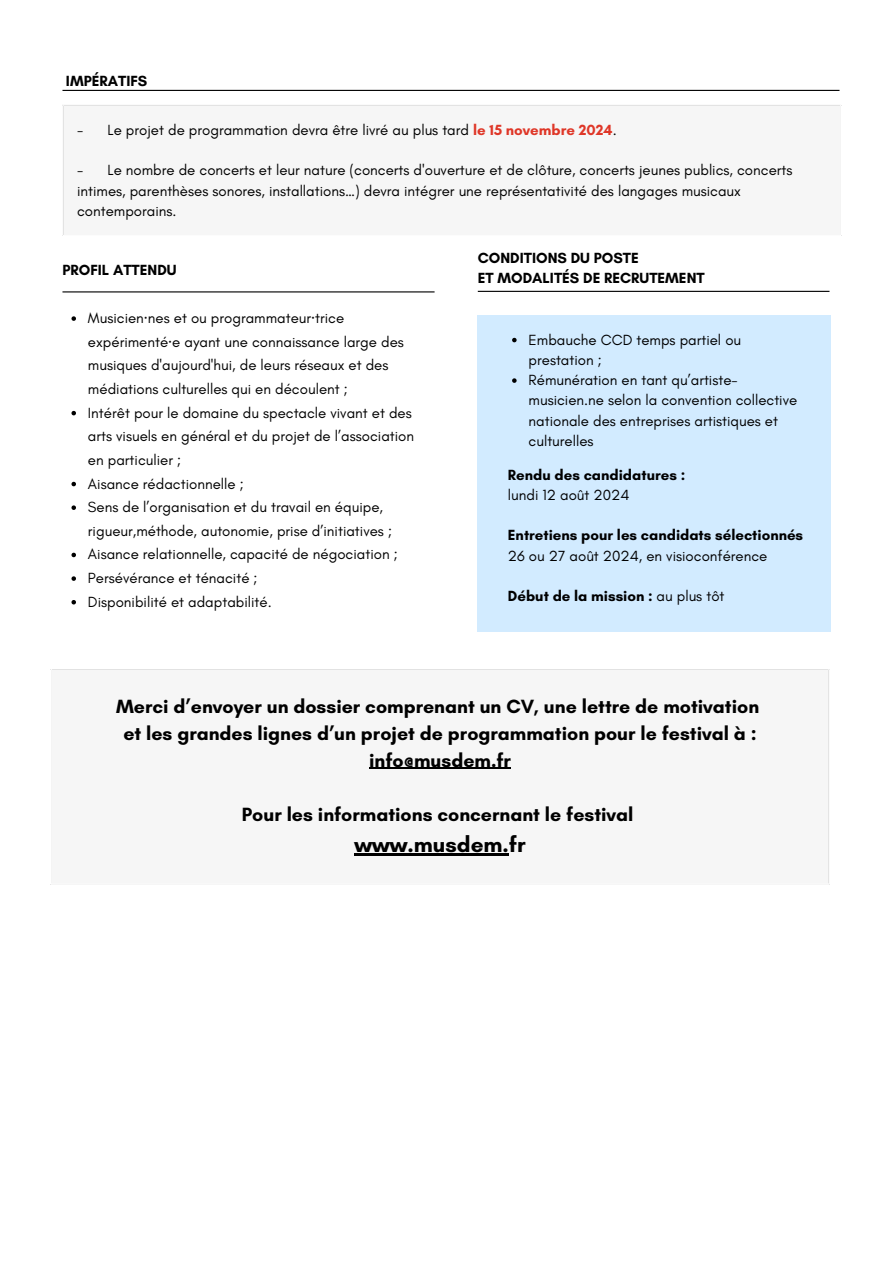
<style>
.page{position:relative;width:894px;height:1264px;background:#fff}
.page>*{position:absolute;margin:0;border:0;box-sizing:border-box;transform-origin:0 0}
.t1{font:700 22.5px "Glacial Indifference";color:#000}
.t2{font:700 19.5px/27px "Glacial Indifference";color:#000;text-align:center}
.t3{font:15px/20.2px "Glacial Indifference";color:#000}
.t4{font:700 15px/20.2px "Glacial Indifference";color:#000}
.s1{font-weight:700;color:#df3728}
.s2{font-family:"Noto Sans"}
.s3{font-weight:400}
</style>
<div class="page">
<div style="left:477px;top:315px;width:353px;height:316px;background:#d2ebff"></div>
<svg style="left:512px;top:338px;width:4px;height:4px"></svg>
<svg style="left:512px;top:378px;width:4px;height:5px"></svg>
<hr style="left:477px;top:291px;width:352px;height:1px;background:#000">
<hr style="left:62px;top:291px;width:372px;height:1px;background:#000">
<svg style="left:71px;top:316px;width:5px;height:5px"></svg>
<svg style="left:71px;top:411px;width:5px;height:4px"></svg>
<svg style="left:71px;top:482px;width:5px;height:4px"></svg>
<svg style="left:71px;top:505px;width:5px;height:5px"></svg>
<svg style="left:71px;top:552px;width:5px;height:5px"></svg>
<svg style="left:71px;top:576px;width:5px;height:5px"></svg>
<svg style="left:71px;top:600px;width:5px;height:4px"></svg>
<hr style="left:62px;top:90px;width:777px;height:1px;background:#000">
<div style="left:63px;top:105px;width:777px;height:131px;background:#f6f6f6"></div>
<hr style="left:62px;top:106px;width:2px;height:129px;background:#fff">
<hr style="left:839px;top:106px;width:2px;height:129px;background:#fff">
<hr style="left:62px;top:104px;width:779px;height:2px;background:#fff">
<hr style="left:62px;top:235px;width:779px;height:1px;background:#fff">
<div style="left:51px;top:668px;width:778px;height:216px;background:#f6f6f6"></div>
<hr style="left:369px;top:767px;width:142px;height:1px;background:#000">
<hr style="left:354px;top:853px;width:155px;height:2px;background:#000">
<hr style="left:51px;top:669px;width:1px;height:214px;background:#fff">
<hr style="left:828px;top:669px;width:1px;height:214px;background:#fff">
<hr style="left:51px;top:668px;width:778px;height:1px;background:#fff">
<hr style="left:51px;top:883px;width:778px;height:1px;background:#fff">
<p class="t4" style="left:66px;top:70px;width:83px">IMPÉRATIFS</p>
<p class="t3" style="left:77px;top:119px;width:541px">- Le projet de programmation devra être livré au plus tard <span class="s1">le 15 novembre 2024</span>.</p>
<p class="t3" style="left:77px;top:160px;width:716px">- Le nombre de concerts et leur nature (concerts d'ouverture et de clôture, concerts jeunes publics, concerts intimes, parenthèses sonores, installations…) devra intégrer une représentativité des langages musicaux contemporains.</p>
<h1 class="t4" style="left:62px;top:259px;width:116px">PROFIL ATTENDU</h1>
<h1 class="t3" style="left:88px;top:306px;width:317px;line-height:23.7px">Musicien<span class="s2">·</span>nes et ou programmateur<span class="s2">·</span>trice expérimenté<span class="s2">·</span>e ayant une connaissance large des musiques d'aujourd'hui, de leurs réseaux et des médiations culturelles qui en découlent ;</h1>
<p class="t3" style="left:88px;top:400px;width:327px;line-height:23.7px">Intérêt pour le domaine du spectacle vivant et des arts visuels en général et du projet de l’association en particulier ;</p>
<p class="t3" style="left:88px;top:473px;width:157px">Aisance rédactionnelle ;</p>
<p class="t3" style="left:88px;top:495px;width:305px;line-height:23.7px">Sens de l’organisation et du travail en équipe, rigueur,méthode, autonomie, prise d’initiatives ;</p>
<p class="t3" style="left:88px;top:544px;width:311px">Aisance relationnelle, capacité de négociation ;</p>
<p class="t3" style="left:88px;top:567px;width:171px">Persévérance et ténacité ;</p>
<p class="t3" style="left:88px;top:591px;width:185px">Disponibilité et adaptabilité.</p>
<p class="t4" style="left:477px;top:247px;width:228px">CONDITIONS DU POSTE<br>ET MODALITÉS DE RECRUTEMENT</p>
<h1 class="t3" style="left:528px;top:329px;width:214px">Embauche CCD temps partiel ou prestation ;</h1>
<p class="t3" style="left:528px;top:370px;width:270px">Rémunération en tant qu’artiste&shy;musicien.ne selon la convention collective nationale des entreprises artistiques et culturelles</p>
<p class="t4" style="left:508px;top:464px;width:179px">Rendu des candidatures :</p>
<p class="t3" style="left:508px;top:484px;width:123px">lundi 12 août 2024</p>
<p class="t4" style="left:508px;top:525px;width:297px">Entretiens pour les candidats sélectionnés</p>
<p class="t3" style="left:508px;top:545px;width:261px">26 ou 27 août 2024, en visioconférence</p>
<p class="t4" style="left:508px;top:585px;width:218px">Début de la mission : <span class="s3">au plus tôt</span></p>
<p class="t2" style="left:116px;top:692px;width:644px">Merci d’envoyer un dossier comprenant un CV, une lettre de motivation</p>
<p class="t2" style="left:123px;top:719px;width:634px">et les grandes lignes d’un projet de programmation pour le festival à : info@musdem.fr</p>
<p class="t2" style="left:242px;top:800px;width:393px">Pour les informations concernant le festival</p>
<p class="t1" style="left:354px;top:830px;width:173px">www.musdem.fr</p>
</div>
